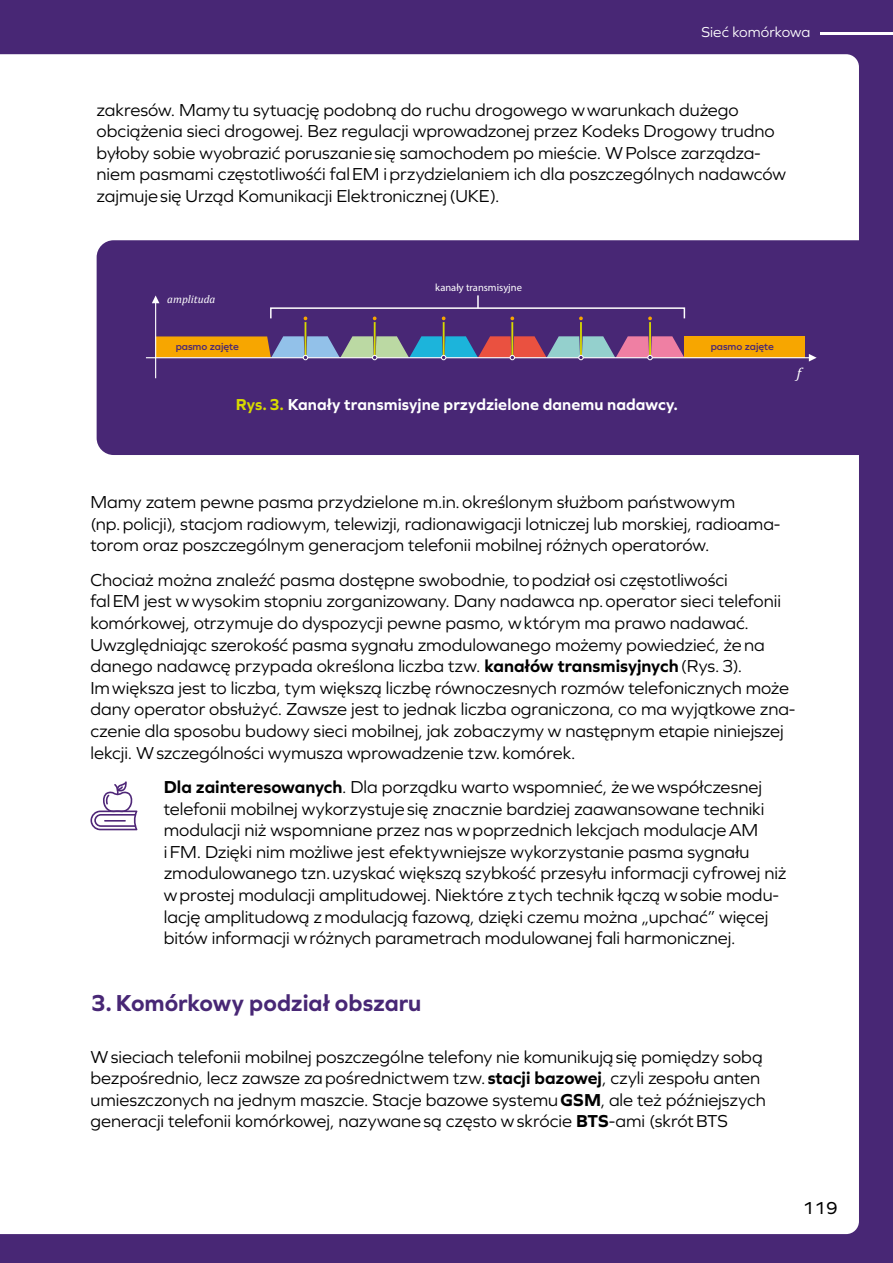
<style>
.page{position:relative;width:893px;height:1263px;background:#482775}
.page>*{position:absolute;margin:0;border:0;box-sizing:border-box;transform-origin:0 0}
.t1{font:700 24px "Graphie";color:#482775}
.podstawowy{font:18px/21.6px "Graphie";color:#000}
.t2{font:18px "Graphie";color:#000}
.podpis_rysunek{font:700 16.5px "Graphie";letter-spacing:.005em;color:#fff}
.t3{font:15px "Graphie";letter-spacing:.005em;color:#fff}
.t4{font:italic 14.7px "Cambria";color:#fff}
.t5{font:italic 11.1px "Cambria";color:#fff}
.t6{font:600 10.5px "Graphie";color:#482775}
.t7{font:10.5px "Myriad Pro";color:#fff}
.s1{color:#d7da00}
.s2{font-weight:700}
</style>
<div class="page">
<hr style="left:820px;top:32px;width:73px;height:2px;background:#fff">
<div style="left:0;top:54px;width:859px;height:1180px;background:#fff"></div>
<svg style="left:97px;top:240px;width:762px;height:215px"></svg>
<hr style="left:305px;top:318px;width:1px;height:41px;background:#d7da00">
<div style="left:302px;top:315px;width:7px;height:7px;border:2px solid #482775;border-radius:50%"></div>
<div style="left:684px;top:336px;width:120px;height:22px;background:#f7a600"></div>
<hr style="left:146px;top:357px;width:663px;height:1px;background:#fff">
<svg style="left:809px;top:354px;width:8px;height:7px"></svg>
<hr style="left:155px;top:301px;width:1px;height:77px;background:#fff">
<svg style="left:152px;top:295px;width:7px;height:8px"></svg>
<hr style="left:374px;top:318px;width:2px;height:41px;background:#d7da00">
<div style="left:371px;top:315px;width:7px;height:7px;border:2px solid #482775;border-radius:50%"></div>
<hr style="left:443px;top:318px;width:2px;height:41px;background:#d7da00">
<div style="left:440px;top:315px;width:7px;height:7px;border:2px solid #482775;border-radius:50%"></div>
<hr style="left:511px;top:318px;width:2px;height:41px;background:#d7da00">
<div style="left:509px;top:315px;width:7px;height:7px;border:2px solid #482775;border-radius:50%"></div>
<hr style="left:580px;top:318px;width:2px;height:41px;background:#d7da00">
<div style="left:577px;top:315px;width:8px;height:7px;border:2px solid #482775;border-radius:50%"></div>
<hr style="left:649px;top:318px;width:2px;height:41px;background:#d7da00">
<div style="left:646px;top:315px;width:8px;height:7px;border:2px solid #482775;border-radius:50%"></div>
<svg style="left:156px;top:336px;width:528px;height:24px"></svg>
<div style="left:270px;top:307px;width:415px;height:12px;border:2px solid #fff"></div>
<svg style="left:477px;top:295px;width:2px;height:13px"></svg>
<svg style="left:90px;top:781px;width:47px;height:49px;background:#d5ccdf"></svg>
<p class="t3" style="left:701px;top:24px;width:110px">Sieć komórkowa</p>
<p class="podstawowy" style="left:97px;top:98px;width:691px">zakresów. Mamy tu sytuację podobną do ruchu drogowego wwarunkach dużego obciążenia sieci drogowej. Bez regulacji wprowadzonej przez Kodeks Drogowy trudno byłoby sobie wyobrazić poruszaniesię samochodem po mieście. WPolsce zarządza&shy;niem pasmami częstotliwośći falEM iprzydzielaniem ich dla poszczególnych nadawców zajmujesię Urząd Komunikacji Elektronicznej(UKE).</p>
<p class="t5" style="left:167px;top:292px;width:50px">amplituda</p>
<p class="t6" style="left:176px;top:340px;width:65px">pasmo zajęte</p>
<p class="t7" style="left:435px;top:281px;width:88px">kanały transmisyjne</p>
<p class="podpis_rysunek" style="left:236px;top:395px;width:444px"><span class="s1">Rys.3.</span> Kanały transmisyjne przydzielone danemu nadawcy.</p>
<p class="t6" style="left:711px;top:340px;width:65px">pasmo zajęte</p>
<p class="t4" style="left:797px;top:363px;width:6px">f</p>
<p class="podstawowy" style="left:90px;top:491px;width:692px">Mamy zatem pewne pasma przydzielone m.in.określonym służbom państwowym (np.policji), stacjom radiowym, telewizji, radionawigacji lotniczej lub morskiej, radioama&shy;torom oraz poszczególnym generacjom telefonii mobilnej różnych operatorów.</p>
<p class="podstawowy" style="left:90px;top:569px;width:707px">Chociaż można znaleźć pasma dostępne swobodnie, topodział osi częstotliwości<br>falEM jest wwysokim stopniu zorganizowany. Dany nadawca np.operator sieci telefonii komórkowej, otrzymuje do dyspozycji pewne pasmo, wktórym ma prawo nadawać.<br>Uwzględniając szerokość pasma sygnału zmodulowanego możemy powiedzieć, żena danego nadawcę przypada określona liczba tzw. <span class="s2">kanałów transmisyjnych</span>(Rys.3).<br>Imwiększa jest to liczba, tym większą liczbę równoczesnych rozmów telefonicznych może dany operator obsłużyć. Zawsze jest to jednak liczba ograniczona, co ma wyjątkowe zna&shy;czenie dla sposobu budowy sieci mobilnej, jak zobaczymy w następnym etapie niniejszej lekcji. Wszczególności wymusza wprowadzenie tzw. komórek.</p>
<p class="podstawowy" style="left:164px;top:776px;width:624px"><span class="s2">Dla zainteresowanych</span>. Dla porządku warto wspomnieć, żewewspółczesnej telefonii mobilnej wykorzystujesię znacznie bardziej zaawansowane techniki modulacji niż wspomniane przez nas wpoprzednich lekcjach modulacjeAM iFM. Dzięki nim możliwe jest efektywniejsze wykorzystanie pasma sygnału zmodulowanego tzn.uzyskać większą szybkość przesyłu informacji cyfrowej niż wprostej modulacji amplitudowej. Niektóre z tych technik łączą wsobie modu&shy;lację amplitudową zmodulacją fazową, dzięki czemu można „upchać” więcej bitów informacji wróżnych parametrach modulowanej fali harmonicznej.</p>
<p class="t1" style="left:90px;top:989px;width:333px">3. Komórkowy podział obszaru</p>
<p class="podstawowy" style="left:90px;top:1045px;width:677px">Wsieciach telefonii mobilnej poszczególne telefony nie komunikująsię pomiędzy sobą bezpośrednio, lecz zawsze zapośrednictwem tzw. <span class="s2">stacji bazowej</span>, czyli zespołu anten umieszczonych na jednym maszcie. Stacje bazowe systemu<span class="s2">GSM</span>, ale też późniejszych generacji telefonii komórkowej, nazywanesą często wskrócie <span class="s2">BTS</span>-ami (skrótBTS</p>
<p class="t2" style="left:803px;top:1197px;width:37px">119</p>
</div>
